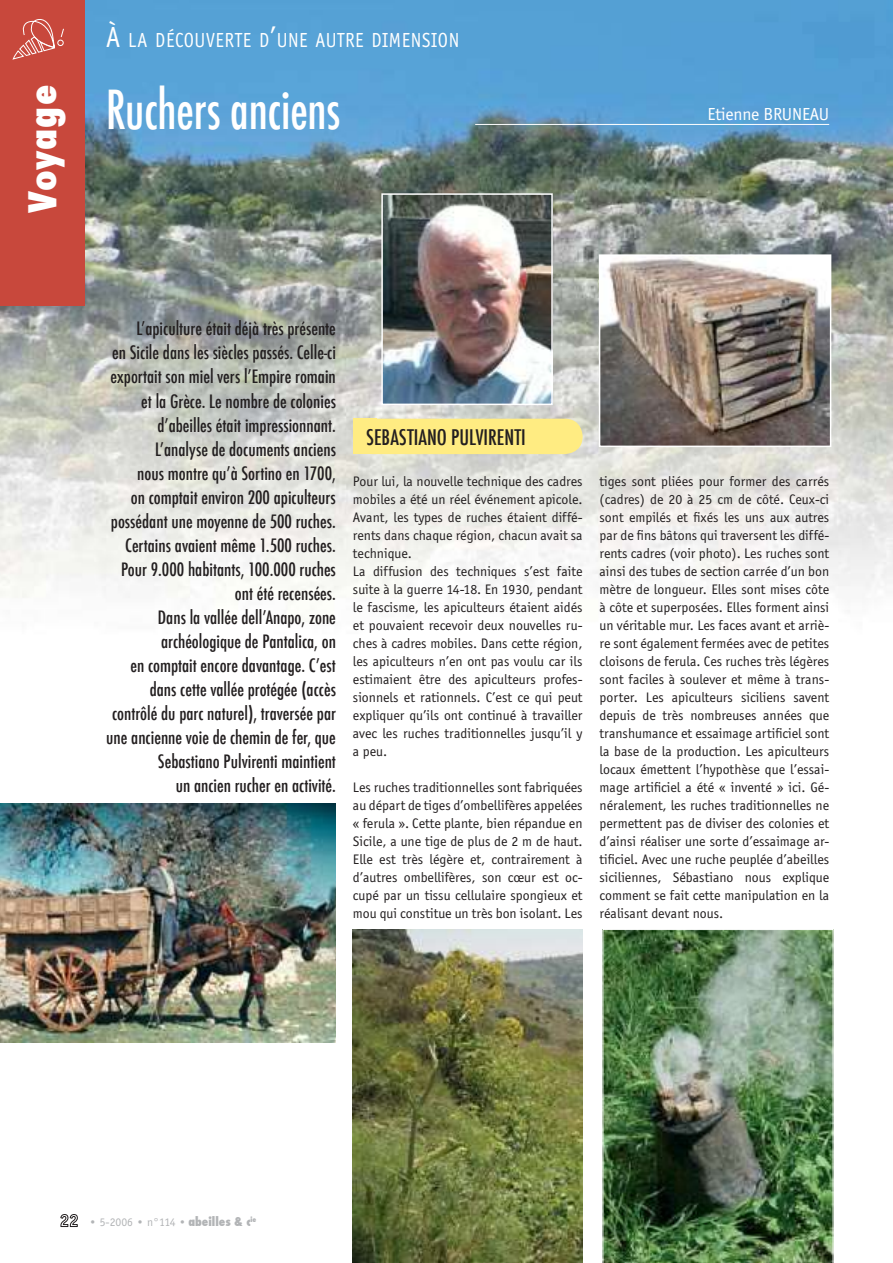
<style>
.page{position:relative;width:893px;height:1263px;background:#fff}
.page>*{position:absolute;margin:0;border:0;box-sizing:border-box;transform-origin:0 0}
.t1{font:500 condensed 52.5px "Futura";letter-spacing:-.005em;color:#fff;scale:.9 1}
.t2{font:800 condensed 37.5px "Futura";letter-spacing:.02em;color:#fff}
.t3{font:21px "Officina Sans";letter-spacing:.03em;color:#fff;scale:.9 1}
.t4{font:500 condensed 21px "Futura";color:#231f20}
.t5{font:500 condensed 18px/24px "Futura";color:#231f20;text-align:right}
.t6{font:18px "Officina Sans";letter-spacing:-.01em;color:#fff}
.t7{font:14.25px/18px "Officina Sans";color:#231f20;text-align:justify}
.t8{font:12px "Officina Sans";color:#b2b4b6}
.s1{font-size:30px}
.s2{font-family:"Futura";font-weight:800;font-stretch:condensed}
</style>
<div class="page">
<svg style="left:61px;top:1214px;width:17px;height:13px"></svg>
<img style="left:353px;top:930px;width:230px;height:333px">
<img style="left:0;top:0;width:893px;height:621px">
<div style="left:0;top:0;width:85px;height:306px;background:#c8483c"></div>
<svg style="left:12px;top:19px;width:52px;height:41px"></svg>
<hr style="left:475px;top:124px;width:354px;height:1px;background:#fff">
<img style="left:0;top:804px;width:336px;height:239px">
<img style="left:602px;top:257px;width:226px;height:187px">
<div style="left:599px;top:254px;width:232px;height:193px;border:2px solid #fff"></div>
<img style="left:384px;top:196px;width:166px;height:206px">
<div style="left:381px;top:193px;width:172px;height:212px;border:2px solid #fff"></div>
<img style="left:602px;top:929px;width:231px;height:334px">
<div style="left:353px;top:419px;width:23px;height:35px;background:#ffec82"></div>
<div style="left:376px;top:419px;width:207px;height:35px;background:#ffec82"></div>
<h2 class="t2" style="left:17px;top:213px;width:130px;rotate:-90deg">Voyage</h2>
<h3 class="t3" style="left:106px;top:28px;width:394px"><span class="s1">À</span> LA DÉCOUVERTE D<span class="s1">’</span>UNE AUTRE DIMENSION</h3>
<h1 class="t1" style="left:106px;top:76px;width:262px">Ruchers anciens</h1>
<p class="t6" style="left:708px;top:104px;width:123px">Etienne BRUNEAU</p>
<p class="t5" style="left:106px;top:317px;width:231px">Lʼapiculture était déjà très présente<br>en Sicile dans les siècles passés. Celle-ci exportait son miel vers lʼEmpire romain et la Grèce. Le nombre de colonies dʼabeilles était impressionnant.<br>Lʼanalyse de documents anciens<br>nous montre quʼà Sortino en 1700,<br>on comptait environ 200 apiculteurs possédant une moyenne de 500 ruches.<br>Certains avaient même 1.500 ruches.<br>Pour 9.000 habitants, 100.000 ruches ont été recensées.<br>Dans la vallée dellʼAnapo, zone archéologique de Pantalica, on<br>en comptait encore davantage. Cʼest dans cette vallée protégée (accès contrôlé du parc naturel), traversée par une ancienne voie de chemin de fer, que Sebastiano Pulvirenti maintient<br>un ancien rucher en activité.</p>
<h3 class="t4" style="left:366px;top:424px;width:161px">SEBASTIANO PULVIRENTI</h3>
<p class="t7" style="left:353px;top:472px;width:231px;text-align:left">Pour lui, la nouvelle technique des cadres mobiles a été un réel événement apicole.<br>Avant, les types de ruches étaient diffé&shy;rents dans chaque région, chacun avait sa technique.<br>La diffusion des techniques s’est faite suite à la guerre 14-18. En 1930, pendant le fascisme, les apiculteurs étaient aidés et pouvaient recevoir deux nouvelles ru&shy;ches à cadres mobiles. Dans cette région, les apiculteurs n’en ont pas voulu car ils estimaient être des apiculteurs profes&shy;sionnels et rationnels. C’est ce qui peut expliquer qu’ils ont continué à travailler avec les ruches traditionnelles jusqu’il y a peu.</p>
<p class="t7" style="left:353px;top:778px;width:231px">Les ruches traditionnelles sont fabriquées au départ de tiges d’ombellifères appelées « ferula ». Cette plante, bien répandue en Sicile, a une tige de plus de 2 m de haut.<br>Elle est très légère et, contrairement à d’autres ombellifères, son cœur est oc&shy;cupé par un tissu cellulaire spongieux et mou qui constitue un très bon isolant. Les</p>
<p class="t7" style="left:600px;top:472px;width:231px">tiges sont pliées pour former des carrés (cadres) de 20 à 25 cm de côté. Ceux-ci sont empilés et fixés les uns aux autres par de fins bâtons qui traversent les diffé&shy;rents cadres (voir photo). Les ruches sont ainsi des tubes de section carrée d’un bon mètre de longueur. Elles sont mises côte à côte et superposées. Elles forment ainsi un véritable mur. Les faces avant et arriè&shy;re sont également fermées avec de petites cloisons de ferula. Ces ruches très légères sont faciles à soulever et même à trans&shy;porter. Les apiculteurs siciliens savent depuis de très nombreuses années que transhumance et essaimage artificiel sont la base de la production. Les apiculteurs locaux émettent l’hypothèse que l’essai&shy;mage artificiel a été « inventé » ici. Gé&shy;néralement, les ruches traditionnelles ne permettent pas de diviser des colonies et d’ainsi réaliser une sorte d’essaimage ar&shy;tificiel. Avec une ruche peuplée d’abeilles siciliennes, Sébastiano nous explique comment se fait cette manipulation en la réalisant devant nous.</p>
<p class="t8" style="left:89px;top:1215px;width:169px">• 5-2006 • n°114 • <span class="s2">abeilles &amp; c</span><sup>ie</sup></p>
</div>
